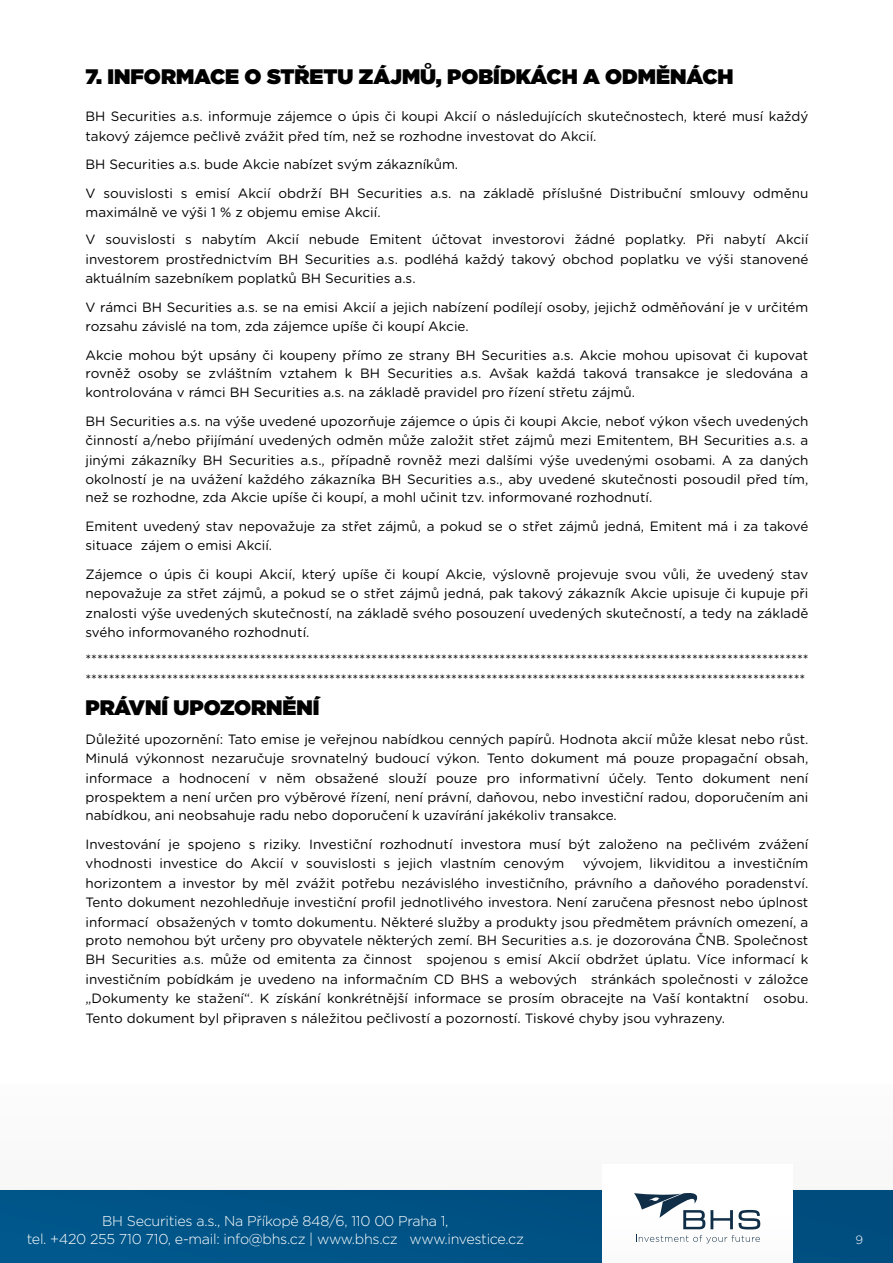
<style>
.page{position:relative;width:893px;height:1263px;background:#fff}
.page>*{position:absolute;margin:0;border:0;box-sizing:border-box;transform-origin:0 0}
.t1{font:900 21px "Gotham";color:#000}
.t2{font:300 14.25px/17.1px "Gotham";letter-spacing:-.02em;color:#fff;text-align:center}
.t3{font:13.5px/19.5px "Gotham Rounded";color:#000}
.t4{font:300 12px "Gotham";color:#fff}
</style>
<div class="page">
<div style="left:0;top:958px;width:893px;height:305px;background:#fafafa"></div>
<div style="left:0;top:1190px;width:893px;height:73px;background:#005386"></div>
<div style="left:602px;top:1165px;width:190px;height:98px;background:#fff"></div>
<svg style="left:739px;top:1210px;width:21px;height:19px"></svg>
<svg style="left:634px;top:1193px;width:99px;height:36px"></svg>
<svg style="left:636px;top:1235px;width:124px;height:8px"></svg>
<div style="left:0;top:0;width:893px;height:1083px;background:#fff"></div>
<h1 class="t1" style="left:86px;top:61px;width:649px">7. INFORMACE O STŘETU ZÁJMŮ, POBÍDKÁCH A ODMĚNÁCH</h1>
<p class="t3" style="left:86px;top:106px;width:724px">BH Securities a.s. informuje zájemce o úpis či koupi Akcií o následujících skutečnostech, které musí každý takový zájemce pečlivě zvážit před tím, než se rozhodne investovat do Akcií.</p>
<p class="t3" style="left:86px;top:150px;width:724px;line-height:28.5px">BH Securities a.s. bude Akcie nabízet svým zákazníkům.<br>V souvislosti s emisí Akcií obdrží BH Securities a.s. na základě příslušné Distribuční smlouvy odměnu</p>
<p class="t3" style="left:86px;top:198px;width:724px;line-height:27px">maximálně ve výši 1 % z objemu emise Akcií.<br>V souvislosti s nabytím Akcií nebude Emitent účtovat investorovi žádné poplatky. Při nabytí Akcií</p>
<p class="t3" style="left:86px;top:249px;width:724px">investorem prostřednictvím BH Securities a.s. podléhá každý takový obchod poplatku ve výši stanovené aktuálním sazebníkem poplatků BH Securities a.s.</p>
<p class="t3" style="left:86px;top:297px;width:724px">V rámci BH Securities a.s. se na emisi Akcií a jejich nabízení podílejí osoby, jejichž odměňování je v určitém rozsahu závislé na tom, zda zájemce upíše či koupí Akcie.</p>
<p class="t3" style="left:86px;top:345px;width:724px;line-height:18px">Akcie mohou být upsány či koupeny přímo ze strany BH Securities a.s. Akcie mohou upisovat či kupovat rovněž osoby se zvláštním vztahem k BH Securities a.s. Avšak každá taková transakce je sledována a</p>
<p class="t3" style="left:86px;top:378px;width:724px;line-height:28.5px">kontrolována v rámci BH Securities a.s. na základě pravidel pro řízení střetu zájmů.<br>BH Securities a.s. na výše uvedené upozorňuje zájemce o úpis či koupi Akcie, neboť výkon všech uvedených</p>
<p class="t3" style="left:85px;top:430px;width:724px;text-align:justify">činností a/nebo přijímání uvedených odměn může založit střet zájmů mezi Emitentem, BH Securities a.s. a jinými zákazníky BH Securities a.s., případně rovněž mezi dalšími výše uvedenými osobami. A za daných okolností je na uvážení každého zákazníka BH Securities a.s., aby uvedené skutečnosti posoudil před tím,</p>
<p class="t3" style="left:86px;top:483px;width:724px;line-height:28.5px">než se rozhodne, zda Akcie upíše či koupí, a mohl učinit tzv. informované rozhodnutí.<br>Emitent uvedený stav nepovažuje za střet zájmů, a pokud se o střet zájmů jedná, Emitent má i za takové</p>
<p class="t3" style="left:86px;top:531px;width:724px;line-height:28.5px">situace zájem o emisi Akcií.<br>Zájemce o úpis či koupi Akcií, který upíše či koupí Akcie, výslovně projevuje svou vůli, že uvedený stav</p>
<p class="t3" style="left:85px;top:583px;width:724px;text-align:justify">nepovažuje za střet zájmů, a pokud se o střet zájmů jedná, pak takový zákazník Akcie upisuje či kupuje při znalosti výše uvedených skutečností, na základě svého posouzení uvedených skutečností, a tedy na základě svého informovaného rozhodnutí.</p>
<p class="t3" style="left:85px;top:649px;width:725px">**************************************************************************************************************************** ****************************************************************************************************************************</p>
<h1 class="t1" style="left:86px;top:693px;width:236px">PRÁVNÍ UPOZORNĚNÍ</h1>
<p class="t3" style="left:85px;top:729px;width:724px;text-align:justify">Důležité upozornění: Tato emise je veřejnou nabídkou cenných papírů. Hodnota akcií může klesat nebo růst.<br>Minulá výkonnost nezaručuje srovnatelný budoucí výkon. Tento dokument má pouze propagační obsah, informace a hodnocení v něm obsažené slouží pouze pro informativní účely. Tento dokument není prospektem a není určen pro výběrové řízení, není právní, daňovou, nebo investiční radou, doporučením ani</p>
<p class="t3" style="left:86px;top:801px;width:724px;line-height:28.5px">nabídkou, ani neobsahuje radu nebo doporučení k uzavírání jakékoliv transakce.<br>Investování je spojeno s riziky. Investiční rozhodnutí investora musí být založeno na pečlivém zvážení</p>
<p class="t3" style="left:86px;top:853px;width:480px">vhodnosti investice do Akcií v souvislosti s jejich vlastním cenovým</p>
<p class="t3" style="left:85px;top:853px;width:724px;text-align:justify;text-indent:497px">vývojem, likviditou a investičním horizontem a investor by měl zvážit potřebu nezávislého investičního, právního a daňového poradenství.<br>Tento dokument nezohledňuje investiční profil jednotlivého investora. Není zaručena přesnost nebo úplnost informací obsažených v tomto dokumentu. Některé služby a produkty jsou předmětem právních omezení, a</p>
<p class="t3" style="left:85px;top:930px;width:724px;text-align:justify">proto nemohou být určeny pro obyvatele některých zemí. BH Securities a.s. je dozorována ČNB. Společnost BH Securities a.s. může od emitenta za činnost spojenou s emisí Akcií obdržet úplatu. Více informací k investičním pobídkám je uvedeno na informačním CD BHS a webových stránkách společnosti v záložce „Dokumenty ke stažení“. K získání konkrétnější informace se prosím obracejte na Vaší kontaktní osobu.<br>Tento dokument byl připraven s náležitou pečlivostí a pozorností. Tiskové chyby jsou vyhrazeny.</p>
<p class="t2" style="left:27px;top:1212px;width:499px">BH Securities a.s., Na Příkopě 848/6, 110 00 Praha 1,<br>tel. +420 255 710 710, e-mail: info@bhs.cz | www.bhs.cz www.investice.cz</p>
<p class="t4" style="left:855px;top:1232px;width:9px">9</p>
</div>
